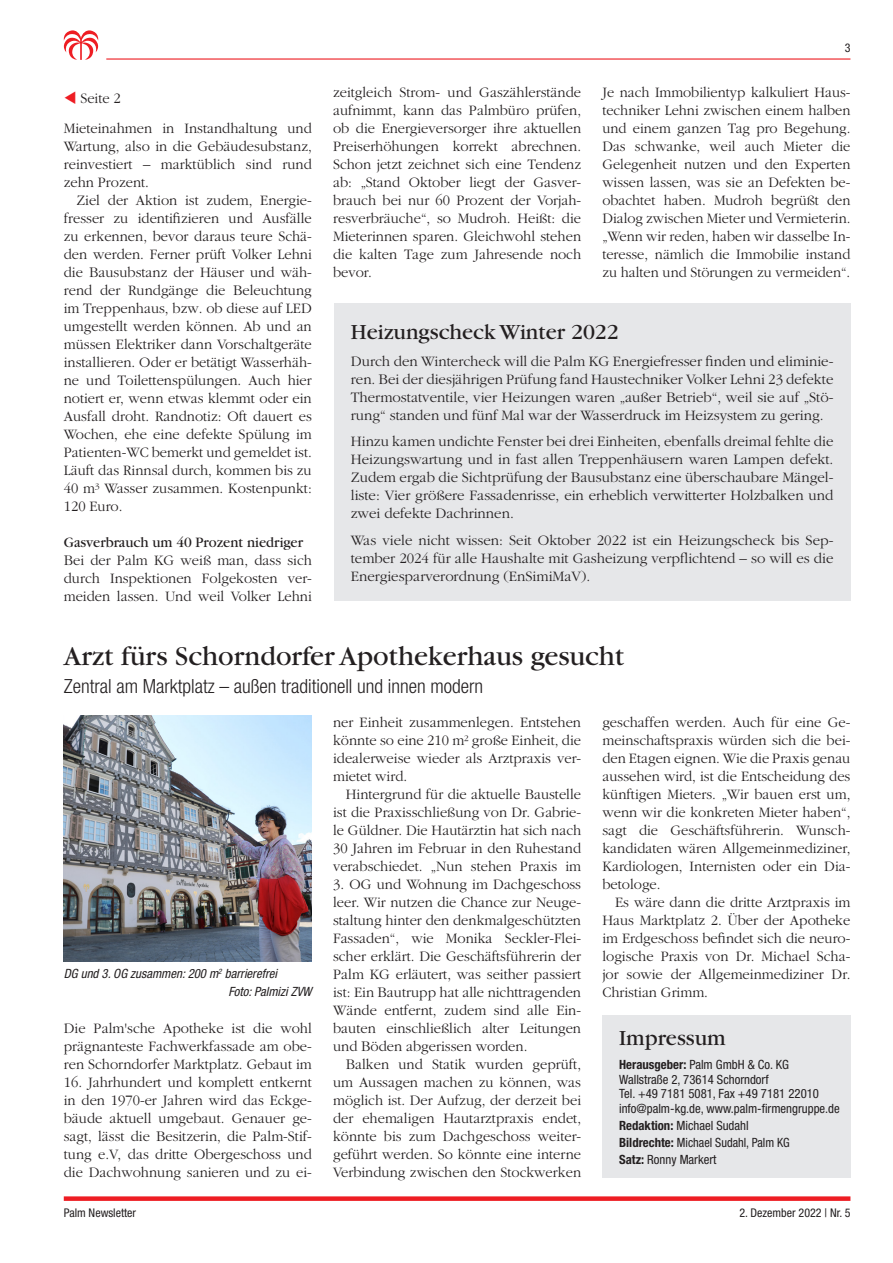
<style>
.page{position:relative;width:893px;height:1263px;background:#fff}
.page>*{position:absolute;margin:0;border:0;box-sizing:border-box;transform-origin:0 0}
.Hauptüberschrift{font:28.5px "Garamond";color:#231f20}
.Hauptüberschrift-2{font:22.5px "Garamond";color:#231f20}
.Unterüberschrift{font:300 condensed 19.5px "Helvetica Neue";color:#231f20}
.Fliesstext{font:300 15px/18px "Garamond";color:#231f20;text-align:justify}
.Fliesstext-2{font:300 15px/18px "Garamond";color:#231f20;text-align:justify;scale:.96 1}
.Fliesstext-3{font:15px "Garamond";color:#231f20}
.Bildunterschrift{font:condensed 12.75px/14.7px "Helvetica Neue";color:#231f20}
.Bildunterschrift-2{font:italic condensed 12.75px "Helvetica Neue";color:#231f20}
.Bildunterschrift-3{font:condensed 12.75px "Helvetica Neue";color:#231f20;scale:.96 1}
.t1{font:condensed 12px "Helvetica Neue";color:#231f20}
.s1{color:#ee1d23}
.s2{font-weight:700}
</style>
<div class="page">
<hr style="left:106px;top:58px;width:744px;height:2px;background:#ee1d23">
<div style="left:64px;top:1196px;width:786px;height:5px;background:#ee1d23"></div>
<svg style="left:63px;top:30px;width:36px;height:30px"></svg>
<img style="left:64px;top:715px;width:248px;height:246px">
<div style="left:602px;top:1015px;width:248px;height:162px;background:#e6e7e9"></div>
<div style="left:334px;top:303px;width:516px;height:298px;background:#e6e7e9"></div>
<p class="Fliesstext" style="left:64px;top:89px;width:59px"><span class="s1">▼</span> Seite 2</p>
<p class="Fliesstext" style="left:64px;top:119px;width:250px">Mieteinahmen in Instandhaltung und Wartung, also in die Gebäudesubstanz, reinvestiert – marktüblich sind rund zehn Prozent.</p>
<p class="Fliesstext" style="left:64px;top:191px;width:250px;text-indent:13px">Ziel der Aktion ist zudem, Energie&shy;fresser zu identifizieren und Ausfälle zu erkennen, bevor daraus teure Schä&shy;den werden. Ferner prüft Volker Lehni die Bausubstanz der Häuser und wäh&shy;rend der Rundgänge die Beleuchtung im Treppenhaus, bzw. ob diese auf LED umgestellt werden können. Ab und an müssen Elektriker dann Vorschaltgeräte installieren. Oder er betätigt Wasserhäh&shy;ne und Toilettenspülungen. Auch hier notiert er, wenn etwas klemmt oder ein Ausfall droht. Randnotiz: Oft dauert es Wochen, ehe eine defekte Spülung im Patienten-WC bemerkt und gemeldet ist.<br>Läuft das Rinnsal durch, kommen bis zu 40 m³ Wasser zusammen. Kostenpunkt:<br>120 Euro.</p>
<p class="Fliesstext-3" style="left:64px;top:534px;width:241px">Gasverbrauch um 40 Prozent niedriger</p>
<p class="Fliesstext" style="left:64px;top:551px;width:250px">Bei der Palm KG weiß man, dass sich durch Inspektionen Folgekosten ver&shy;meiden lassen. Und weil Volker Lehni</p>
<p class="t1" style="left:845px;top:41px;width:7px">3</p>
<p class="Fliesstext" style="left:333px;top:83px;width:250px">zeitgleich Strom- und Gaszählerstände aufnimmt, kann das Palmbüro prüfen, ob die Energieversorger ihre aktuellen Preiserhöhungen korrekt abrechnen.<br>Schon jetzt zeichnet sich eine Tendenz ab: „Stand Oktober liegt der Gasver&shy;brauch bei nur 60 Prozent der Vorjah&shy;resverbräuche“, so Mudroh. Heißt: die Mieterinnen sparen. Gleichwohl stehen die kalten Tage zum Jahresende noch bevor.</p>
<p class="Fliesstext-2" style="left:602px;top:83px;width:260px">Je nach Immobilientyp kalkuliert Haus&shy;techniker Lehni zwischen einem halben und einem ganzen Tag pro Begehung.<br>Das schwanke, weil auch Mieter die Gelegenheit nutzen und den Experten wissen lassen, was sie an Defekten be&shy;obachtet haben. Mudroh begrüßt den Dialog zwischen Mieter und Vermieterin. „Wenn wir reden, haben wir dasselbe In&shy;teresse, nämlich die Immobilie instand zu halten und Störungen zu vermeiden“.</p>
<p class="Hauptüberschrift-2" style="left:351px;top:321px;width:269px">Heizungscheck Winter 2022</p>
<p class="Fliesstext" style="left:351px;top:352px;width:484px">Durch den Wintercheck will die Palm KG Energiefresser finden und eliminie&shy;ren. Bei der diesjährigen Prüfung fand Haustechniker Volker Lehni 23 defekte Thermostatventile, vier Heizungen waren „außer Betrieb“, weil sie auf „Stö&shy;rung“ standen und fünf Mal war der Wasserdruck im Heizsystem zu gering.</p>
<p class="Fliesstext" style="left:351px;top:433px;width:484px">Hinzu kamen undichte Fenster bei drei Einheiten, ebenfalls dreimal fehlte die Heizungswartung und in fast allen Treppenhäusern waren Lampen defekt.<br>Zudem ergab die Sichtprüfung der Bausubstanz eine überschaubare Mängel&shy;liste: Vier größere Fassadenrisse, ein erheblich verwitterter Holzbalken und zwei defekte Dachrinnen.</p>
<p class="Fliesstext" style="left:351px;top:531px;width:484px">Was viele nicht wissen: Seit Oktober 2022 ist ein Heizungscheck bis Sep&shy;tember 2024 für alle Haushalte mit Gasheizung verpflichtend – so will es die Energiesparverordnung (EnSimiMaV).</p>
<p class="Hauptüberschrift" style="left:64px;top:641px;width:562px">Arzt fürs Schorndorfer Apothekerhaus gesucht</p>
<p class="Unterüberschrift" style="left:64px;top:675px;width:421px">Zentral am Marktplatz – außen traditionell und innen modern</p>
<p class="Bildunterschrift-2" style="left:64px;top:966px;width:215px">DG und 3. OG zusammen: 200 m<sup>2</sup> barrierefrei</p>
<p class="Bildunterschrift-2" style="left:229px;top:984px;width:85px">Foto: Palmizi ZVW</p>
<p class="Fliesstext" style="left:64px;top:1019px;width:250px">Die Palm'sche Apotheke ist die wohl prägnanteste Fachwerkfassade am obe&shy;ren Schorndorfer Marktplatz. Gebaut im</p>
<p class="Fliesstext" style="left:64px;top:1073px;width:250px">16. Jahrhundert und komplett entkernt in den 1970-er Jahren wird das Eckge&shy;bäude aktuell umgebaut. Genauer ge&shy;sagt, lässt die Besitzerin, die Palm-Stif&shy;tung e.V, das dritte Obergeschoss und die Dachwohnung sanieren und zu ei-</p>
<p class="Fliesstext" style="left:333px;top:713px;width:250px">ner Einheit zusammenlegen. Entstehen könnte so eine 210 m² große Einheit, die idealerweise wieder als Arztpraxis ver&shy;mietet wird.</p>
<p class="Fliesstext" style="left:333px;top:785px;width:250px;text-indent:13px">Hintergrund für die aktuelle Baustelle ist die Praxisschließung von Dr. Gabrie&shy;le Güldner. Die Hautärztin hat sich nach 30 Jahren im Februar in den Ruhestand verabschiedet. „Nun stehen Praxis im</p>
<p class="Fliesstext" style="left:333px;top:875px;width:250px">3. OG und Wohnung im Dachgeschoss leer. Wir nutzen die Chance zur Neuge&shy;staltung hinter den denkmalgeschützten Fassaden“, wie Monika Seckler-Flei&shy;scher erklärt. Die Geschäftsführerin der Palm KG erläutert, was seither passiert ist: Ein Bautrupp hat alle nichttragenden Wände entfernt, zudem sind alle Ein&shy;bauten einschließlich alter Leitungen und Böden abgerissen worden.</p>
<p class="Fliesstext" style="left:333px;top:1055px;width:250px;text-indent:13px">Balken und Statik wurden geprüft, um Aussagen machen zu können, was möglich ist. Der Aufzug, der derzeit bei der ehemaligen Hautarztpraxis endet, könnte bis zum Dachgeschoss weiter&shy;geführt werden. So könnte eine interne Verbindung zwischen den Stockwerken</p>
<p class="Fliesstext" style="left:602px;top:713px;width:250px">geschaffen werden. Auch für eine Ge&shy;meinschaftspraxis würden sich die bei&shy;den Etagen eignen. Wie die Praxis genau aussehen wird, ist die Entscheidung des künftigen Mieters. „Wir bauen erst um, wenn wir die konkreten Mieter haben“, sagt die Geschäftsführerin. Wunsch&shy;kandidaten wären Allgemeinmediziner, Kardiologen, Internisten oder ein Dia&shy;betologe.</p>
<p class="Fliesstext" style="left:602px;top:893px;width:250px;text-indent:13px">Es wäre dann die dritte Arztpraxis im Haus Marktplatz 2. Über der Apotheke im Erdgeschoss befindet sich die neuro&shy;logische Praxis von Dr. Michael Scha&shy;jor sowie der Allgemeinmediziner Dr.<br>Christian Grimm.</p>
<p class="Hauptüberschrift-2" style="left:619px;top:1027px;width:108px">Impressum</p>
<p class="Bildunterschrift" style="left:619px;top:1057px;width:222px"><span class="s2">Herausgeber:</span> Palm GmbH &amp; Co. KG Wallstraße 2, 73614 Schorndorf<br>Tel. +49 7181 5081, Fax +49 7181 22010 info@palm-kg.de, www.palm-firmengruppe.de</p>
<p class="Bildunterschrift" style="left:619px;top:1118px;width:131px"><span class="s2">Redaktion:</span> Michael Sudahl</p>
<p class="Bildunterschrift-3" style="left:619px;top:1135px;width:179px"><span class="s2">Bildrechte:</span> Michael Sudahl, Palm KG</p>
<p class="Bildunterschrift" style="left:619px;top:1152px;width:99px"><span class="s2">Satz:</span> Ronny Markert</p>
<p class="t1" style="left:64px;top:1205px;width:74px">Palm Newsletter</p>
<p class="t1" style="left:739px;top:1205px;width:112px">2. Dezember 2022 | Nr. 5</p>
</div>
